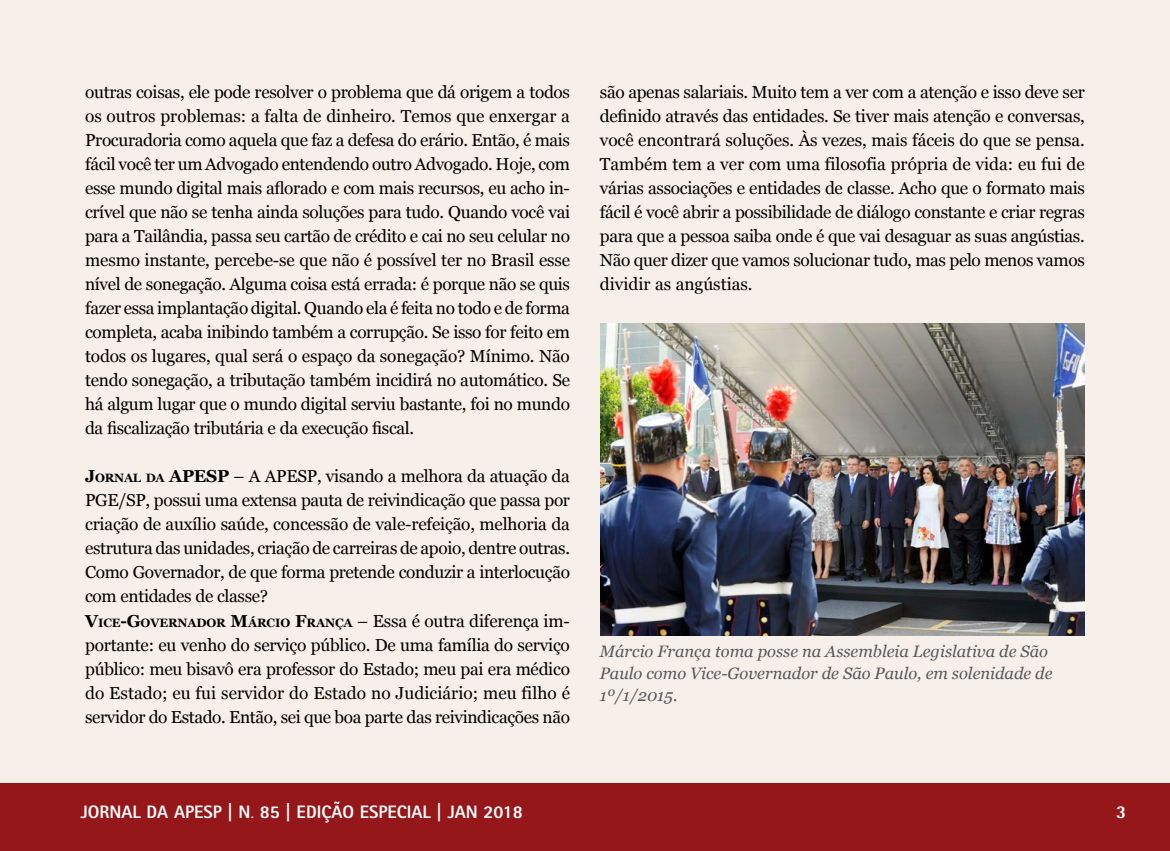
<style>
.page{position:relative;width:1170px;height:851px;background:#fff}
.page>*{position:absolute;margin:0;border:0;box-sizing:border-box;transform-origin:0 0}
.t1{font:800 18px "Rotis Sans Serif Std";color:#fff}
.t2{font:800 18px "Rotis Semi Sans Std";color:#fff}
.t3{font:17.25px/24px "Georgia";letter-spacing:-.02em;color:#000;text-align:justify}
.t4{font:italic 16.5px/21.8px "Georgia";color:#58595b}
.s1{font-weight:700}
.s2{font-weight:700;font-size:12.15px}
.s3{font-family:"Rotis Sans Serif";font-weight:300}
</style>
<div class="page">
<div style="left:0;top:783px;width:1169px;height:67px;background:#96171a"></div>
<div style="left:0;top:0;width:1169px;height:783px;background:#f7efe9"></div>
<img style="left:600px;top:323px;width:484px;height:312px">
<p class="t3" style="left:85px;top:81px;width:486px">outras coisas, ele pode resolver o problema que dá origem a todos os outros problemas: a falta de dinheiro. Temos que enxergar a Procuradoria como aquela que faz a defesa do erário. Então, é mais fácil você ter um Advogado entendendo outro Advogado. Hoje, com esse mundo digital mais aflorado e com mais recursos, eu acho in&shy;crível que não se tenha ainda soluções para tudo. Quando você vai para a Tailândia, passa seu cartão de crédito e cai no seu celular no mesmo instante, percebe-se que não é possível ter no Brasil esse nível de sonegação. Alguma coisa está errada: é porque não se quis fazer essa implantação digital. Quando ela é feita no todo e de forma completa, acaba inibindo também a corrupção. Se isso for feito em todos os lugares, qual será o espaço da sonegação? Mínimo. Não tendo sonegação, a tributação também incidirá no automático. Se há algum lugar que o mundo digital serviu bastante, foi no mundo da fiscalização tributária e da execução fiscal.</p>
<p class="t3" style="left:85px;top:465px;width:486px;text-align:left"><span class="s1">J</span><span class="s2">ORNAL DA</span> <span class="s1">APESP</span> – A APESP, visando a melhora da atuação da PGE/SP, possui uma extensa pauta de reivindicação que passa por criação de auxílio saúde, concessão de vale-refeição, melhoria da estrutura das unidades, criação de carreiras de apoio, dentre outras.<br>Como Governador, de que forma pretende conduzir a interlocução com entidades de classe?<br><span class="s1">V</span><span class="s2">ICE</span><span class="s1">-G</span><span class="s2">OVERNADOR</span> <span class="s1">M</span><span class="s2">ÁRCIO</span> <span class="s1">F</span><span class="s2">RANÇA</span> – Essa é outra diferença im&shy;portante: eu venho do serviço público. De uma família do serviço público: meu bisavô era professor do Estado; meu pai era médico do Estado; eu fui servidor do Estado no Judiciário; meu filho é servidor do Estado. Então, sei que boa parte das reivindicações não</p>
<p class="t3" style="left:600px;top:81px;width:486px">são apenas salariais. Muito tem a ver com a atenção e isso deve ser definido através das entidades. Se tiver mais atenção e conversas, você encontrará soluções. Às vezes, mais fáceis do que se pensa.<br>Também tem a ver com uma filosofia própria de vida: eu fui de várias associações e entidades de classe. Acho que o formato mais fácil é você abrir a possibilidade de diálogo constante e criar regras para que a pessoa saiba onde é que vai desaguar as suas angústias.<br>Não quer dizer que vamos solucionar tudo, mas pelo menos vamos dividir as angústias.</p>
<p class="t4" style="left:600px;top:640px;width:454px">Márcio França toma posse na Assembleia Legislativa de São<br>Paulo como Vice-Governador de São Paulo, em solenidade de<br>1º/1/2015.</p>
<p class="t1" style="left:81px;top:800px;width:443px">JORNAL DA APESP | N<span class="s3">.</span> 85 | EDIÇÃO ESPECIAL | JAN 2018</p>
<p class="t2" style="left:1115px;top:800px;width:12px">3</p>
</div>
